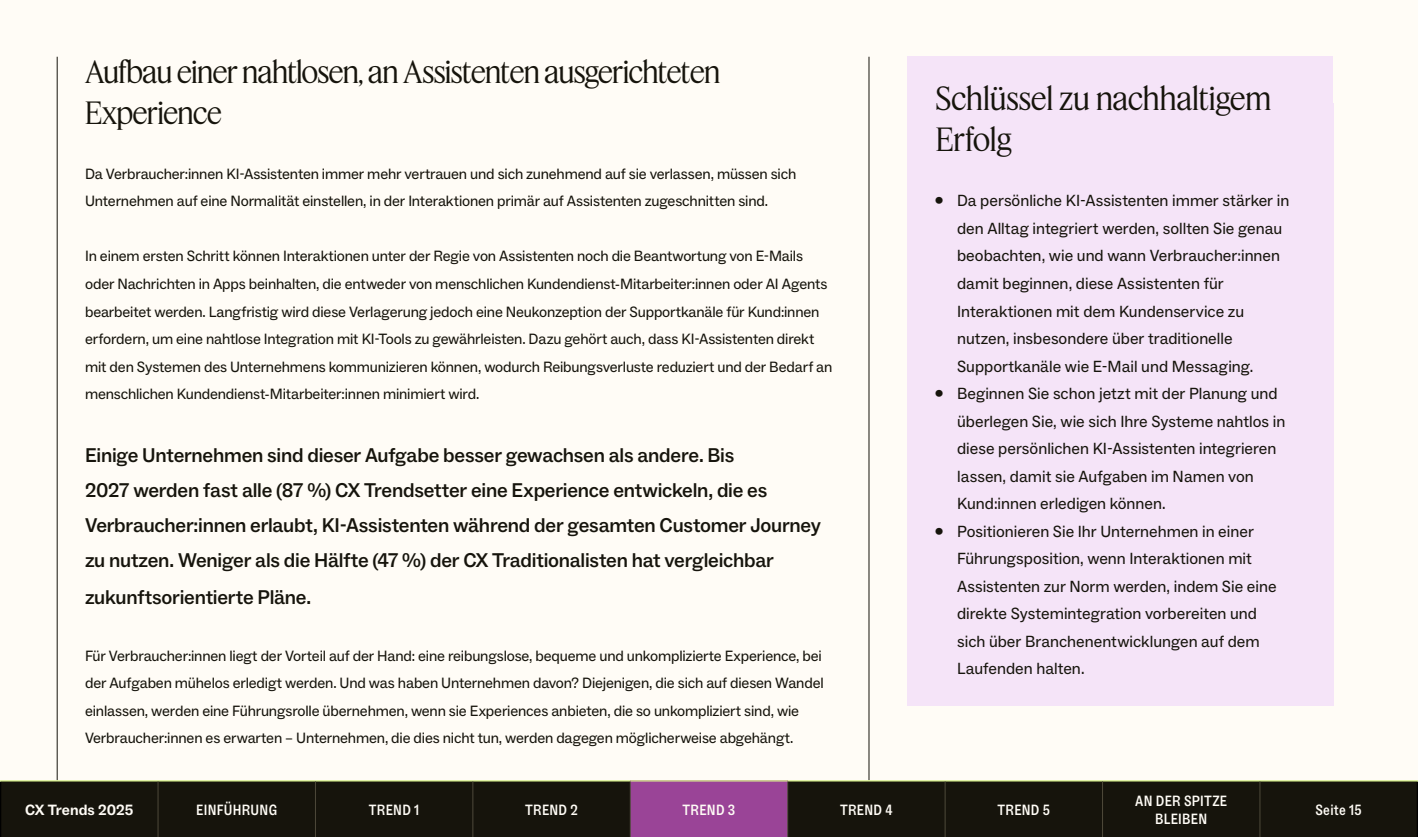
<style>
.page{position:relative;width:1418px;height:837px;background:#fff}
.page>*{position:absolute;margin:0;border:0;box-sizing:border-box;transform-origin:0 0}
.Callout_-_Staying_ahead_-_header{font:31.25px/41.2px "Feature Display";color:#16140c}
.t1{font:30px/41.2px "Feature Display";letter-spacing:-.02em;color:#16140c}
.Data_stat_callout{font:500 20px/35px "Zendesk Social";letter-spacing:-.01em;color:#16140c}
.t2{font:16.25px/27.5px "Zendesk Social";color:#16140c}
.Paragraph{font:15px/27.5px "Zendesk Social";letter-spacing:-.01em;color:#16140c}
.Section_Directory{font:500 15px/17.5px "Zendesk Social Condensed";letter-spacing:.02em;color:#fffcf6;text-align:center}
.TOC_body_copy{font:700 15px "Zendesk Social";color:#fffcf6}
</style>
<div class="page">
<div style="left:0;top:0;width:1417px;height:836px;background:#fffcf6"></div>
<hr style="left:57px;top:57px;width:1px;height:723px;background:#16140c">
<div style="left:907px;top:57px;width:425px;height:131px;background:#f5e4f8"></div>
<hr style="left:868px;top:57px;width:1px;height:723px;background:#16140c">
<div style="left:1px;top:781px;width:1415px;height:55px;background:#16140c"></div>
<div style="left:630px;top:780px;width:157px;height:56px;background:#9a4497"></div>
<hr style="left:0;top:781px;width:1px;height:55px;background:#000">
<hr style="left:1416px;top:781px;width:1px;height:55px;background:#000">
<hr style="left:0;top:780px;width:158px;height:1px;background:#def991">
<hr style="left:158px;top:780px;width:157px;height:1px;background:#def991">
<hr style="left:315px;top:780px;width:158px;height:1px;background:#def991">
<hr style="left:473px;top:780px;width:157px;height:1px;background:#def991">
<hr style="left:630px;top:780px;width:157px;height:1px;background:#def991">
<hr style="left:787px;top:780px;width:158px;height:1px;background:#def991">
<hr style="left:945px;top:780px;width:157px;height:1px;background:#def991">
<hr style="left:1102px;top:780px;width:157px;height:1px;background:#def991">
<hr style="left:1259px;top:780px;width:158px;height:1px;background:#def991">
<hr style="left:158px;top:781px;width:1px;height:55px;background:#4e493a">
<hr style="left:315px;top:781px;width:1px;height:55px;background:#4e493a">
<hr style="left:472px;top:781px;width:1px;height:55px;background:#4e493a">
<hr style="left:630px;top:781px;width:1px;height:55px;background:#4e493a">
<hr style="left:787px;top:781px;width:1px;height:55px;background:#4e493a">
<hr style="left:944px;top:781px;width:1px;height:55px;background:#4e493a">
<hr style="left:1102px;top:781px;width:1px;height:55px;background:#4e493a">
<hr style="left:1259px;top:781px;width:1px;height:55px;background:#4e493a">
<div style="left:907px;top:103px;width:426px;height:300px;background:#f5e4f8"></div>
<div style="left:907px;top:296px;width:426px;height:245px;background:#f5e4f8"></div>
<div style="left:907px;top:433px;width:426px;height:273px;background:#f5e4f8"></div>
<h5 class="t1" style="left:85px;top:50px;width:636px">Aufbau einer nahtlosen, an Assistenten ausgerichteten<br>Experience</h5>
<p class="Paragraph" style="left:85px;top:160px;width:712px">Da Verbraucher:innen KI-Assistenten immer mehr vertrauen und sich zunehmend auf sie verlassen, müssen sich<br>Unternehmen auf eine Normalität einstellen, in der Interaktionen primär auf Assistenten zugeschnitten sind.</p>
<p class="Paragraph" style="left:85px;top:243px;width:749px">In einem ersten Schritt können Interaktionen unter der Regie von Assistenten noch die Beantwortung von E-Mails oder Nachrichten in Apps beinhalten, die entweder von menschlichen Kundendienst-Mitarbeiter:innen oder AI Agents bearbeitet werden. Langfristig wird diese Verlagerung jedoch eine Neukonzeption der Supportkanäle für Kund:innen erfordern, um eine nahtlose Integration mit KI-Tools zu gewährleisten. Dazu gehört auch, dass KI-Assistenten direkt mit den Systemen des Unternehmens kommunizieren können, wodurch Reibungsverluste reduziert und der Bedarf an menschlichen Kundendienst-Mitarbeiter:innen minimiert wird.</p>
<p class="Data_stat_callout" style="left:85px;top:437px;width:737px">Einige Unternehmen sind dieser Aufgabe besser gewachsen als andere. Bis<br>2027 werden fast alle (87 %) CX Trendsetter eine Experience entwickeln, die es Verbraucher:innen erlaubt, KI-Assistenten während der gesamten Customer Journey zu nutzen. Weniger als die Hälfte (47 %) der CX Traditionalisten hat vergleichbar</p>
<p class="Data_stat_callout" style="left:85px;top:580px;width:228px">zukunftsorientierte Pläne.</p>
<p class="Paragraph" style="left:85px;top:641px;width:740px">Für Verbraucher:innen liegt der Vorteil auf der Hand: eine reibungslose, bequeme und unkomplizierte Experience, bei der Aufgaben mühelos erledigt werden. Und was haben Unternehmen davon? Diejenigen, die sich auf diesen Wandel einlassen, werden eine Führungsrolle übernehmen, wenn sie Experiences anbieten, die so unkompliziert sind, wie Verbraucher:innen es erwarten – Unternehmen, die dies nicht tun, werden dagegen möglicherweise abgehängt.</p>
<p class="Callout_-_Staying_ahead_-_header" style="left:935px;top:76px;width:337px">Schlüssel zu nachhaltigem<br>Erfolg</p>
<p class="t2" style="left:957px;top:187px;width:333px;text-indent:-22px">• Da persönliche KI-Assistenten immer stärker in den Alltag integriert werden, sollten Sie genau beobachten, wie und wann Verbraucher:innen damit beginnen, diese Assistenten für Interaktionen mit dem Kundenservice zu nutzen, insbesondere über traditionelle Supportkanäle wie E-Mail und Messaging.</p>
<p class="t2" style="left:957px;top:380px;width:329px;text-indent:-22px">• Beginnen Sie schon jetzt mit der Planung und überlegen Sie, wie sich Ihre Systeme nahtlos in diese persönlichen KI-Assistenten integrieren lassen, damit sie Aufgaben im Namen von Kund:innen erledigen können.</p>
<p class="t2" style="left:957px;top:517px;width:321px;text-indent:-22px">• Positionieren Sie Ihr Unternehmen in einer Führungsposition, wenn Interaktionen mit Assistenten zur Norm werden, indem Sie eine direkte Systemintegration vorbereiten und sich über Branchenentwicklungen auf dem Laufenden halten.</p>
<p class="TOC_body_copy" style="left:25px;top:800px;width:110px">CX Trends 2025</p>
<p class="Section_Directory" style="left:196px;top:801px;width:82px">EINFÜHRUNG</p>
<p class="Section_Directory" style="left:369px;top:801px;width:52px">TREND 1</p>
<p class="Section_Directory" style="left:525px;top:801px;width:54px">TREND 2</p>
<p class="Section_Directory" style="left:682px;top:801px;width:54px">TREND 3</p>
<p class="Section_Directory" style="left:840px;top:801px;width:54px">TREND 4</p>
<p class="Section_Directory" style="left:997px;top:801px;width:54px">TREND 5</p>
<p class="Section_Directory" style="left:1135px;top:792px;width:94px">AN DER SPITZE<br>BLEIBEN</p>
<p class="Section_Directory" style="left:1315px;top:801px;width:48px">Seite 15</p>
</div>
